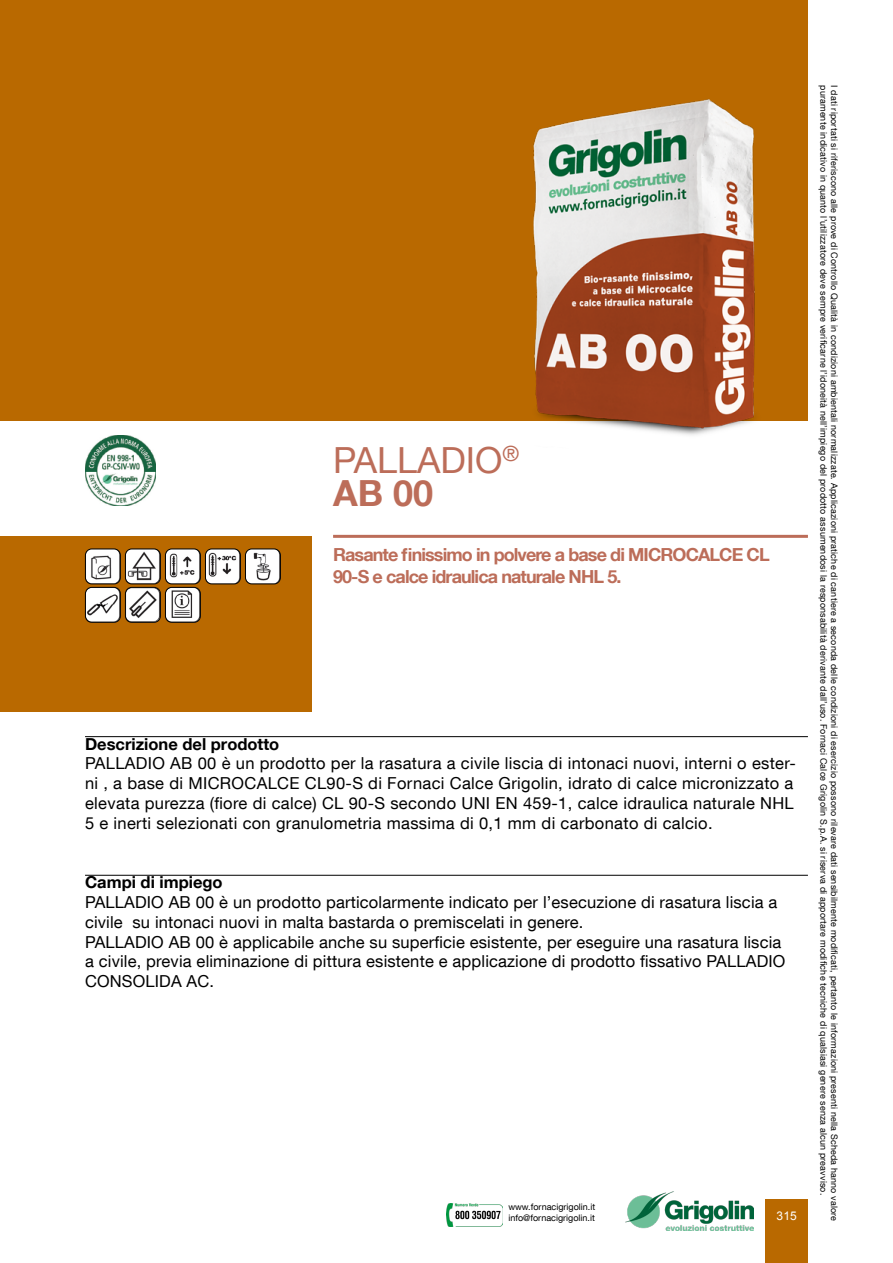
<style>
.page{position:relative;width:893px;height:1263px;background:#fff}
.page>*{position:absolute;margin:0;border:0;box-sizing:border-box;transform-origin:0 0}
.t1{font:36px/33px "Helvetica Neue LT Com";color:#bc6d59}
.t2{font:700 18px/21.6px "Helvetica Neue LT Com";letter-spacing:-.05em;color:#bc6d59}
.t3{font:16.5px/19.8px "Helvetica Neue LT Com";letter-spacing:.01em;color:#000}
.t4{font:700 16.5px "Helvetica Neue LT Com";color:#000}
.t5{font:12px "Arial";color:#fff}
.t6{font:9px "Helvetica Neue LT Com";letter-spacing:.02em;color:#000}
.t7{font:9px/10.8px "Helvetica Neue LT Com";color:#000}
.s1{font-weight:700}
</style>
<div class="page">
<div style="left:765px;top:1199px;width:43px;height:64px;background:#b96900"></div>
<img style="left:625px;top:1191px;width:128px;height:40px">
<img style="left:446px;top:1203px;width:57px;height:23px">
<div style="left:0;top:0;width:808px;height:420px;background:#b96900"></div>
<div style="left:0;top:536px;width:312px;height:176px;background:#b96900"></div>
<img style="left:85px;top:549px;width:34px;height:34px">
<div style="left:85px;top:549px;width:36px;height:35px;border:1px solid #000;border-radius:6px"></div>
<img style="left:125px;top:549px;width:34px;height:34px">
<div style="left:125px;top:549px;width:36px;height:35px;border:1px solid #000;border-radius:6px"></div>
<img style="left:165px;top:549px;width:34px;height:34px">
<div style="left:165px;top:549px;width:36px;height:35px;border:1px solid #000;border-radius:6px"></div>
<img style="left:205px;top:549px;width:35px;height:33px">
<div style="left:205px;top:549px;width:36px;height:35px;border:1px solid #000;border-radius:6px"></div>
<img style="left:245px;top:549px;width:35px;height:33px">
<div style="left:245px;top:549px;width:36px;height:35px;border:1px solid #000;border-radius:6px"></div>
<img style="left:85px;top:587px;width:34px;height:34px">
<div style="left:85px;top:587px;width:36px;height:36px;border:1px solid #000;border-radius:6px"></div>
<img style="left:125px;top:587px;width:34px;height:34px">
<div style="left:125px;top:587px;width:36px;height:36px;border:1px solid #000;border-radius:6px"></div>
<img style="left:165px;top:587px;width:34px;height:34px">
<div style="left:165px;top:587px;width:36px;height:36px;border:1px solid #000;border-radius:6px"></div>
<hr style="left:85px;top:736px;width:723px;height:1px;background:#000">
<hr style="left:85px;top:875px;width:723px;height:1px;background:#000">
<img style="left:493px;top:99px;width:303px;height:336px">
<img style="left:85px;top:435px;width:70px;height:70px">
<hr style="left:333px;top:535px;width:475px;height:3px;background:#bc6d59">
<h1 class="t1" style="left:333px;top:442px;width:188px">PALLADIO<sup>®<br></sup><span class="s1">AB 00</span></h1>
<p class="t2" style="left:333px;top:544px;width:438px">Rasante finissimo in polvere a base di MICROCALCE CL<br>90-S e calce idraulica naturale NHL 5.</p>
<p class="t4" style="left:85px;top:733px;width:196px">Descrizione del prodotto</p>
<p class="t3" style="left:85px;top:753px;width:712px">PALLADIO AB 00 è un prodotto per la rasatura a civile liscia di intonaci nuovi, interni o ester&shy;ni , a base di MICROCALCE CL90-S di Fornaci Calce Grigolin, idrato di calce micronizzato a elevata purezza (fiore di calce) CL 90-S secondo UNI EN 459-1, calce idraulica naturale NHL 5 e inerti selezionati con granulometria massima di 0,1 mm di carbonato di calcio.</p>
<p class="t4" style="left:85px;top:872px;width:139px">Campi di impiego</p>
<p class="t3" style="left:85px;top:892px;width:702px">PALLADIO AB 00 è un prodotto particolarmente indicato per l’esecuzione di rasatura liscia a civile su intonaci nuovi in malta bastarda o premiscelati in genere.<br>PALLADIO AB 00 è applicabile anche su superficie esistente, per eseguire una rasatura liscia a civile, previa eliminazione di pittura esistente e applicazione di prodotto fissativo PALLADIO CONSOLIDA AC.</p>
<p class="t7" style="left:508px;top:1201px;width:88px">www.fornacigrigolin.it info@fornacigrigolin.it</p>
<p class="t5" style="left:776px;top:1208px;width:22px">315</p>
<p class="t6" style="left:829px;top:85px;width:1112px;rotate:90deg">puramente indicativo in quanto l’utilizzatore deve sempre verificarne l’idoneità nell’impiego del prodotto assumendosi la responsabilità derivante dall’uso. Fornaci Calce Grigolin S.p.A. si riserva di apportare modifiche tecniche di qualsiasi genere senza alcun preavviso.</p>
<p class="t6" style="left:840px;top:85px;width:1138px;rotate:90deg">I dati riportati si riferiscono alle prove di Controllo Qualità in condizioni ambientali normalizzate. Applicazioni pratiche di cantiere a seconda delle condizioni di esercizio possono rilevare dati sensibilmente modificati, pertanto le informazioni presenti nella Scheda hanno valore</p>
</div>
